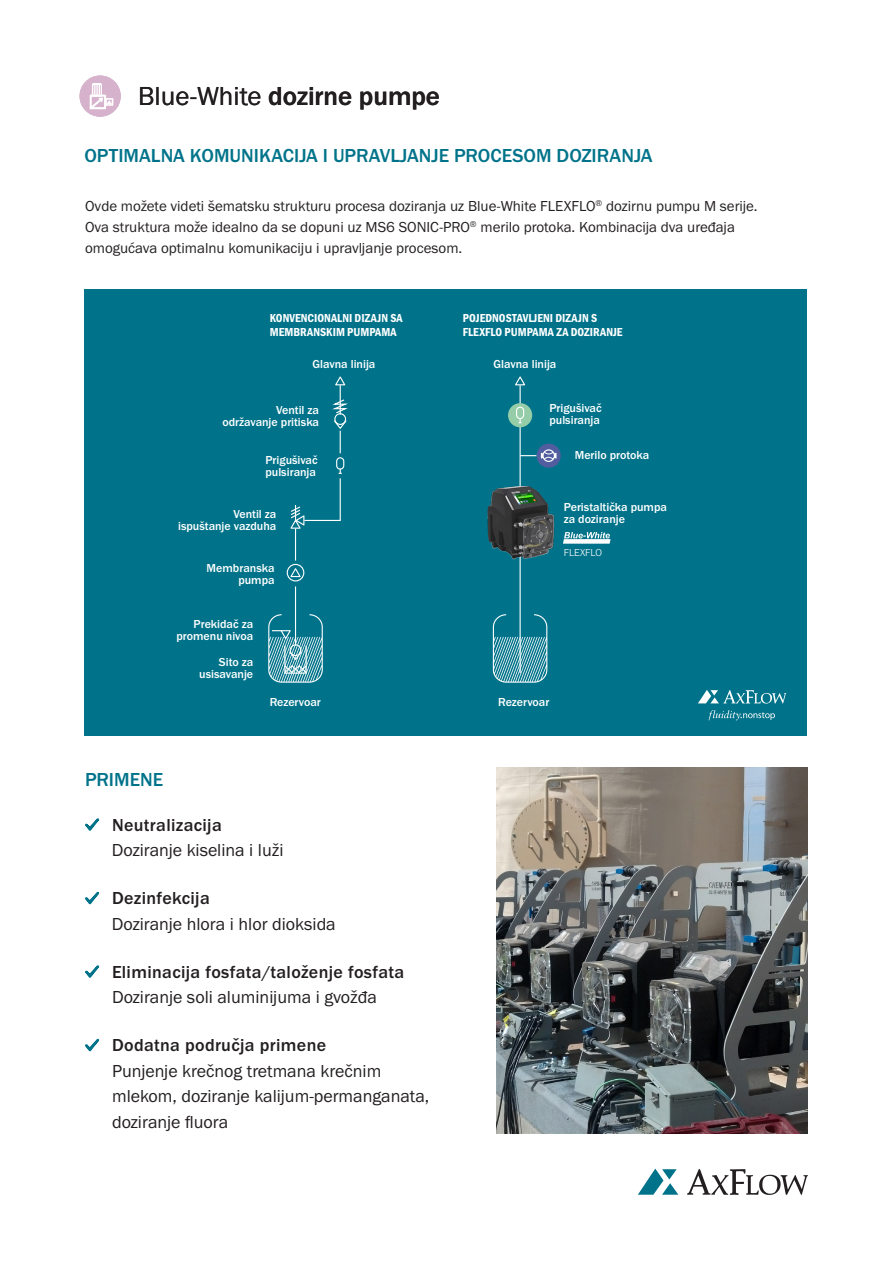
<style>
.page{position:relative;width:893px;height:1263px;background:#fff}
.page>*{position:absolute;margin:0;border:0;box-sizing:border-box;transform-origin:0 0}
.t1{font:500 27px "Franklin Gothic URW";color:#231f20}
.t2{font:500 19.5px "Franklin Gothic URW";color:#00738a}
.t3{font:18px/25.5px "Franklin Gothic URW Boo";color:#231f20}
.t4{font:500 18px/25.5px "Franklin Gothic URW";letter-spacing:.02em;color:#231f20}
.fliesstext{font:15px/21px "Franklin Gothic URW Boo";color:#231f20}
.t5{font:500 12px/12px "Franklin Gothic URW";color:#fff;text-align:right}
.t6{font:12px/14.4px "Franklin Gothic URW Con Dem";color:#fff}
.t7{font:300 10.5px "Franklin Gothic URW";color:#fff}
.s1{font-family:"Franklin Gothic URW Boo";font-weight:400}
.s2{font-family:"Franklin Gothic URW";font-weight:500}
</style>
<div class="page">
<div style="left:84px;top:290px;width:723px;height:446px;background:#00738a"></div>
<hr style="left:340px;top:385px;width:1px;height:30px;background:#fff">
<svg style="left:335px;top:376px;width:11px;height:10px"></svg>
<hr style="left:520px;top:385px;width:1px;height:288px;background:#fff">
<svg style="left:515px;top:376px;width:11px;height:10px"></svg>
<svg style="left:332px;top:398px;width:16px;height:55px"></svg>
<div style="left:334px;top:413px;width:12px;height:12px;border:1px solid #fff;border-radius:50%"></div>
<div style="left:287px;top:564px;width:17px;height:17px;border:1px solid #fff;border-radius:50%"></div>
<div style="left:336px;top:457px;width:8px;height:13px;border:1px solid #fff;border-radius:4px"></div>
<hr style="left:295px;top:529px;width:1px;height:32px;background:#fff">
<svg style="left:290px;top:565px;width:11px;height:13px"></svg>
<svg style="left:290px;top:469px;width:52px;height:60px"></svg>
<hr style="left:295px;top:586px;width:1px;height:60px;background:#fff">
<div style="left:508px;top:403px;width:24px;height:24px;background:#94cda7;border-radius:50%"></div>
<div style="left:516px;top:407px;width:8px;height:12px;border:1px solid #fff;border-radius:4px"></div>
<div style="left:537px;top:444px;width:24px;height:24px;background:#515d9f;border-radius:50%"></div>
<svg style="left:520px;top:449px;width:37px;height:13px"></svg>
<svg style="left:268px;top:614px;width:55px;height:69px"></svg>
<svg style="left:493px;top:614px;width:54px;height:69px"></svg>
<svg style="left:563px;top:532px;width:48px;height:12px"></svg>
<svg style="left:698px;top:690px;width:88px;height:14px"></svg>
<svg style="left:709px;top:710px;width:66px;height:10px"></svg>
<img style="left:511px;top:556px;width:28px;height:4px">
<img style="left:487px;top:485px;width:68px;height:71px">
<div style="left:80px;top:75px;width:41px;height:42px;background:#d6b2cc;border-radius:50%"></div>
<svg style="left:90px;top:83px;width:23px;height:26px"></svg>
<svg style="left:85px;top:818px;width:15px;height:13px"></svg>
<svg style="left:85px;top:891px;width:15px;height:14px"></svg>
<svg style="left:85px;top:965px;width:15px;height:13px"></svg>
<svg style="left:85px;top:1038px;width:15px;height:14px"></svg>
<svg style="left:638px;top:1168px;width:40px;height:27px"></svg>
<svg style="left:687px;top:1169px;width:121px;height:26px"></svg>
<img style="left:496px;top:767px;width:311px;height:366px">
<p class="t1" style="left:138px;top:79px;width:303px"><span class="s1">Blue-White</span> dozirne pumpe</p>
<p class="t2" style="left:84px;top:143px;width:570px">OPTIMALNA KOMUNIKACIJA I UPRAVLJANJE PROCESOM DOZIRANJA</p>
<p class="fliesstext" style="left:85px;top:195px;width:674px">Ovde možete videti šematsku strukturu procesa doziranja uz Blue-White FLEXFLO<sup>®</sup> dozirnu pumpu M serije.<br>Ova struktura može idealno da se dopuni uz MS6 SONIC-PRO<sup>®</sup> merilo protoka. Kombinacija dva uređaja omogućava optimalnu komunikaciju i upravljanje procesom.</p>
<p class="t6" style="left:270px;top:310px;width:134px">KONVENCIONALNI DIZAJN SA<br>MEMBRANSKIM PUMPAMA</p>
<p class="t5" style="left:312px;top:357px;width:64px">Glavna linija</p>
<p class="t5" style="left:493px;top:357px;width:64px">Glavna linija</p>
<p class="t5" style="left:549px;top:402px;width:54px;text-align:left">Prigušivač pulsiranja</p>
<p class="t5" style="left:265px;top:454px;width:54px;text-align:left">Prigušivač pulsiranja</p>
<p class="t5" style="left:178px;top:508px;width:100px">Ventil za ispuštanje vazduha</p>
<p class="t5" style="left:207px;top:561px;width:69px">Membranska pumpa</p>
<p class="t5" style="left:176px;top:618px;width:78px">Prekidač za promenu nivoa</p>
<p class="t5" style="left:199px;top:655px;width:55px">Sito za usisavanje</p>
<p class="t5" style="left:270px;top:696px;width:53px">Rezervoar</p>
<p class="t5" style="left:498px;top:696px;width:53px">Rezervoar</p>
<p class="t6" style="left:463px;top:310px;width:161px">POJEDNOSTAVLJENI DIZAJN S<br>FLEXFLO PUMPAMA ZA DOZIRANJE</p>
<p class="t5" style="left:222px;top:404px;width:98px">Ventil za održavanje pritiska</p>
<p class="t5" style="left:575px;top:448px;width:76px">Merilo protoka</p>
<p class="t5" style="left:564px;top:500px;width:105px;text-align:left">Peristaltička pumpa za doziranje</p>
<p class="t7" style="left:564px;top:546px;width:40px">FLEXFLO</p>
<p class="t2" style="left:85px;top:767px;width:80px">PRIMENE</p>
<p class="t3" style="left:112px;top:812px;width:173px"><span class="s2">Neutralizacija<br></span>Doziranje kiselina i luži</p>
<p class="t3" style="left:112px;top:885px;width:225px"><span class="s2">Dezinfekcija<br></span>Doziranje hlora i hlor dioksida</p>
<p class="t4" style="left:112px;top:959px;width:294px">Eliminacija fosfata/taloženje fosfata<br><span class="s1">Doziranje soli aluminijuma i gvožđa</span></p>
<p class="t3" style="left:112px;top:1032px;width:319px"><span class="s2">Dodatna područja primene<br></span>Punjenje krečnog tretmana krečnim mlekom, doziranje kalijum-permanganata, doziranje fluora</p>
</div>
